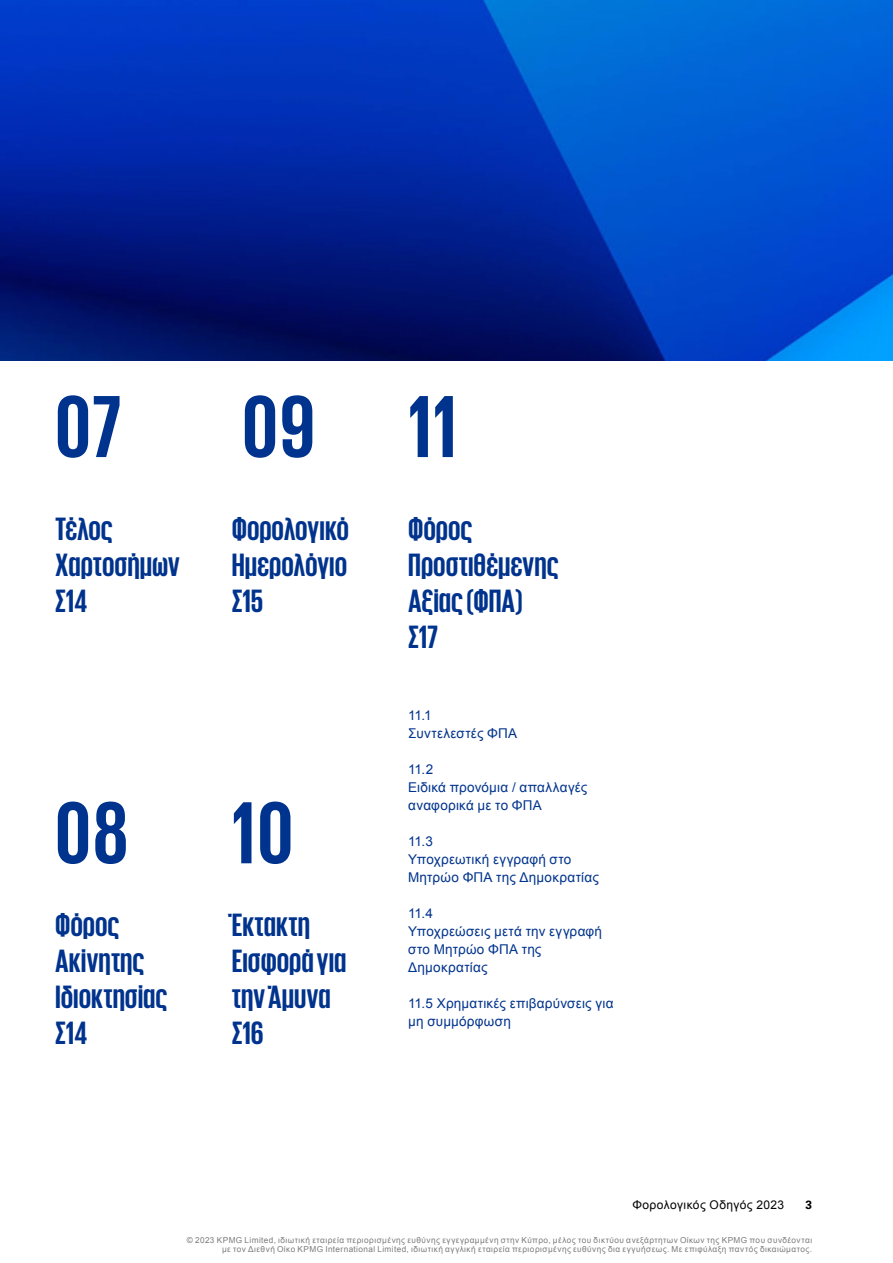
<style>
.page{position:relative;width:893px;height:1263px;background:#fff}
.page>*{position:absolute;margin:0;border:0;box-sizing:border-box;transform-origin:0 0}
.t1{font:700 90px "KPMG";letter-spacing:.025em;color:#00338d}
.t2{font:700 33px/36px "KPMG Greek";color:#00338d}
.t3{font:13.5px/18px "Arial";letter-spacing:.015em;color:#00338d}
.t4{font:12px "Arial";letter-spacing:.03em;color:#000}
.t5{font:700 12px "Univers LT Std";color:#000}
.t6{font:8.25px/9px "Arial";letter-spacing:.055em;color:#7c7c7c;text-align:right}
</style>
<div class="page">
<img style="left:0;top:0;width:893px;height:360px">
<h1 class="t1" style="left:55px;top:381px;width:68px">07</h1>
<h2 class="t2" style="left:55px;top:510px;width:126px">Τέλος<br>Χαρτοσήμων<br>Σ14</h2>
<h1 class="t1" style="left:242px;top:381px;width:216px">09 11</h1>
<h2 class="t2" style="left:232px;top:510px;width:119px;text-align:justify">Φορολογικό Hμερολόγιο Σ15</h2>
<h2 class="t2" style="left:408px;top:510px;width:152px">Φόρος<br>Προστιθέμενης<br>Αξίας (ΦΠΑ)<br>Σ17</h2>
<h1 class="t1" style="left:55px;top:788px;width:239px">08 10</h1>
<h2 class="t2" style="left:55px;top:906px;width:114px">Φόρος<br>Ακίνητης<br>Ιδιοκτησίας<br>Σ14</h2>
<h2 class="t2" style="left:232px;top:906px;width:116px">Έκτακτη<br>Εισφορά για την Άμυνα<br>Σ16</h2>
<h3 class="t3" style="left:408px;top:706px;width:110px">11.1<br>Συντελεστές ΦΠΑ</h3>
<h3 class="t3" style="left:408px;top:760px;width:181px">11.2<br>Ειδικά προνόμια / απαλλαγές αναφορικά με το ΦΠΑ</h3>
<h3 class="t3" style="left:408px;top:832px;width:192px">11.3<br>Υποχρεωτική εγγραφή στο<br>Μητρώο ΦΠΑ της Δημοκρατίας</h3>
<h3 class="t3" style="left:408px;top:904px;width:195px">11.4<br>Υποχρεώσεις μετά την εγγραφή στο Μητρώο ΦΠΑ της<br>Δημοκρατίας</h3>
<h3 class="t3" style="left:408px;top:994px;width:207px">11.5 Χρηματικές επιβαρύνσεις για μη συμμόρφωση</h3>
<h3 class="t4" style="left:632px;top:1197px;width:153px">Φορολογικός Οδηγός 2023</h3>
<h3 class="t5" style="left:805px;top:1198px;width:8px">3</h3>
<p class="t6" style="left:187px;top:1236px;width:627px">© 2023 KPMG Limited, ιδιωτική εταιρεία περιορισμένης ευθύνης εγγεγραμμένη στην Κύπρο, μέλος του δικτύου ανεξάρτητων Οίκων της KPMG που συνδέονται με τον Διεθνή Οίκο KPMG International Limited, ιδιωτική αγγλική εταιρεία περιορισμένης ευθύνης δια εγγυήσεως. Με επιφύλαξη παντός δικαιώματος.</p>
</div>
